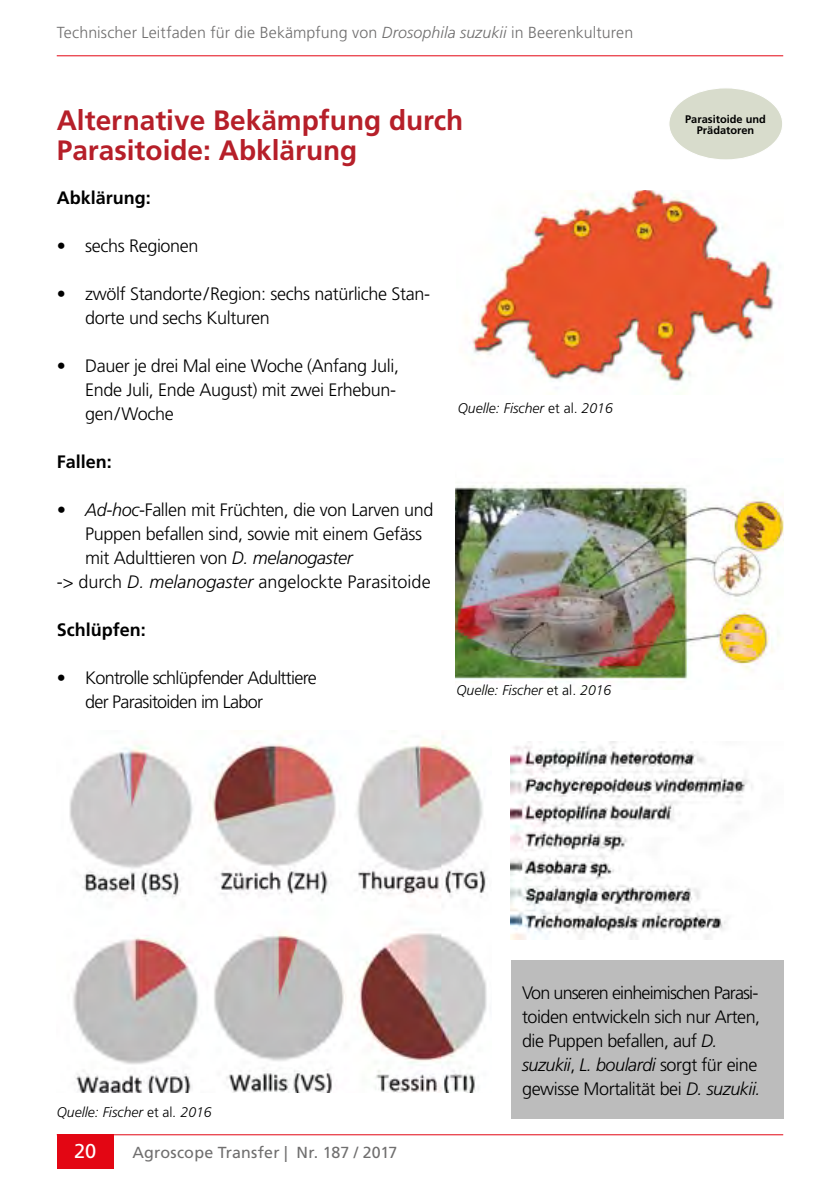
<style>
.page{position:relative;width:840px;height:1191px;background:#fff}
.page>*{position:absolute;margin:0;border:0;box-sizing:border-box;transform-origin:0 0}
.t1{font:700 28px/30px "Frutiger LT Std";color:#b61f29}
.t2{font:20px "Frutiger LT Std";color:#fff}
.t3{font:300 18px/24px "Frutiger LT Std";letter-spacing:-.02em;color:#000}
.t4{font:300 18px/24px "Frutiger LT Std";letter-spacing:-.04em;color:#000}
.t5{font:300 18px "Frutiger LT Std";color:#000}
.t6{font:700 18px "Frutiger LT Std";color:#000}
.t7{font:300 16px "Frutiger LT Std";letter-spacing:.005em;color:#706f6f}
.t8{font:16px "Frutiger LT Std";letter-spacing:.01em;color:#706f6f}
.t9{font:italic 300 14px "Frutiger LT Std";color:#000}
.t10{font:700 11px/11px "Frutiger LT Std";color:#000;text-align:center}
.s1{font-style:italic}
.s2{font-family:"Frutiger LT";font-weight:700}
.s3{font-family:"Frutiger LT";font-style:italic}
.s4{font-style:normal}
</style>
<div class="page">
<hr style="left:57px;top:55px;width:725px;height:1px;background:#e30613">
<hr style="left:57px;top:1134px;width:725px;height:1px;background:#e30613">
<div style="left:57px;top:1134px;width:56px;height:34px;background:#e30613"></div>
<img style="left:466px;top:190px;width:309px;height:195px">
<img style="left:455px;top:482px;width:327px;height:200px">
<img style="left:69px;top:739px;width:418px;height:353px">
<img style="left:510px;top:741px;width:242px;height:198px">
<div style="left:510px;top:960px;width:272px;height:159px;background:#bcbcbc"></div>
<div style="left:668px;top:88px;width:114px;height:72px;background:#d8dccc;border-radius:50%"></div>
<p class="t7" style="left:57px;top:23px;width:577px">Technischer Leitfaden für die Bekämpfung von <span class="s1">Drosophila suzukii</span> in Beerenkulturen</p>
<h1 class="t1" style="left:57px;top:106px;width:408px">Alternative Bekämpfung durch<br>Parasitoide: Abklärung</h1>
<p class="t6" style="left:57px;top:187px;width:96px">Abklärung:</p>
<p class="t3" style="left:57px;top:234px;width:143px"><span class="s2">•</span> sechs Regionen</p>
<p class="t3" style="left:85px;top:282px;width:346px;text-indent:-28px"><span class="s2">•</span> zwölf Standorte/Region: sechs natürliche Stan&shy;dorte und sechs Kulturen</p>
<p class="t3" style="left:85px;top:354px;width:315px;text-indent:-28px"><span class="s2">•</span> Dauer je drei Mal eine Woche (Anfang Juli,<br>Ende Juli, Ende August) mit zwei Erhebun&shy;gen/Woche</p>
<p class="t6" style="left:57px;top:451px;width:57px">Fallen:</p>
<p class="t3" style="left:57px;top:498px;width:378px"><span class="s3">•</span> <span class="s1">Ad-hoc</span>-Fallen mit Früchten, die von Larven und</p>
<p class="t3" style="left:85px;top:522px;width:338px">Puppen befallen sind, sowie mit einem Gefäss</p>
<p class="t3" style="left:85px;top:546px;width:269px">mit Adulttieren von <span class="s1">D. melanogaster</span></p>
<p class="t5" style="left:57px;top:572px;width:375px">-&gt; durch <span class="s1">D. melanogaster</span> angelockte Parasitoide</p>
<p class="t6" style="left:57px;top:619px;width:91px">Schlüpfen:</p>
<p class="t4" style="left:85px;top:666px;width:233px;text-indent:-28px"><span class="s2">•</span> Kontrolle schlüpfender Adulttiere der Parasitoiden im Labor</p>
<p class="t9" style="left:457px;top:400px;width:156px">Quelle: Fischer <span class="s4">et al.</span> 2016</p>
<p class="t9" style="left:456px;top:682px;width:156px">Quelle: Fischer <span class="s4">et al.</span> 2016</p>
<p class="t10" style="left:684px;top:113px;width:82px">Parasitoide und<br>Prädatoren</p>
<p class="t9" style="left:57px;top:1104px;width:156px">Quelle: Fischer <span class="s4">et al</span>. 2016</p>
<p class="t2" style="left:74px;top:1139px;width:24px">20</p>
<p class="t8" style="left:132px;top:1143px;width:266px">Agroscope Transfer | Nr. 187 / 2017</p>
<p class="t3" style="left:522px;top:980px;width:240px">Von unseren einheimischen Parasi&shy;toiden entwickeln sich nur Arten, die Puppen befallen, auf <span class="s1">D. suzukii</span>, <span class="s1">L. boulardi</span> sorgt für eine gewisse Mortalität bei <span class="s1">D. suzukii.</span></p>
</div>
